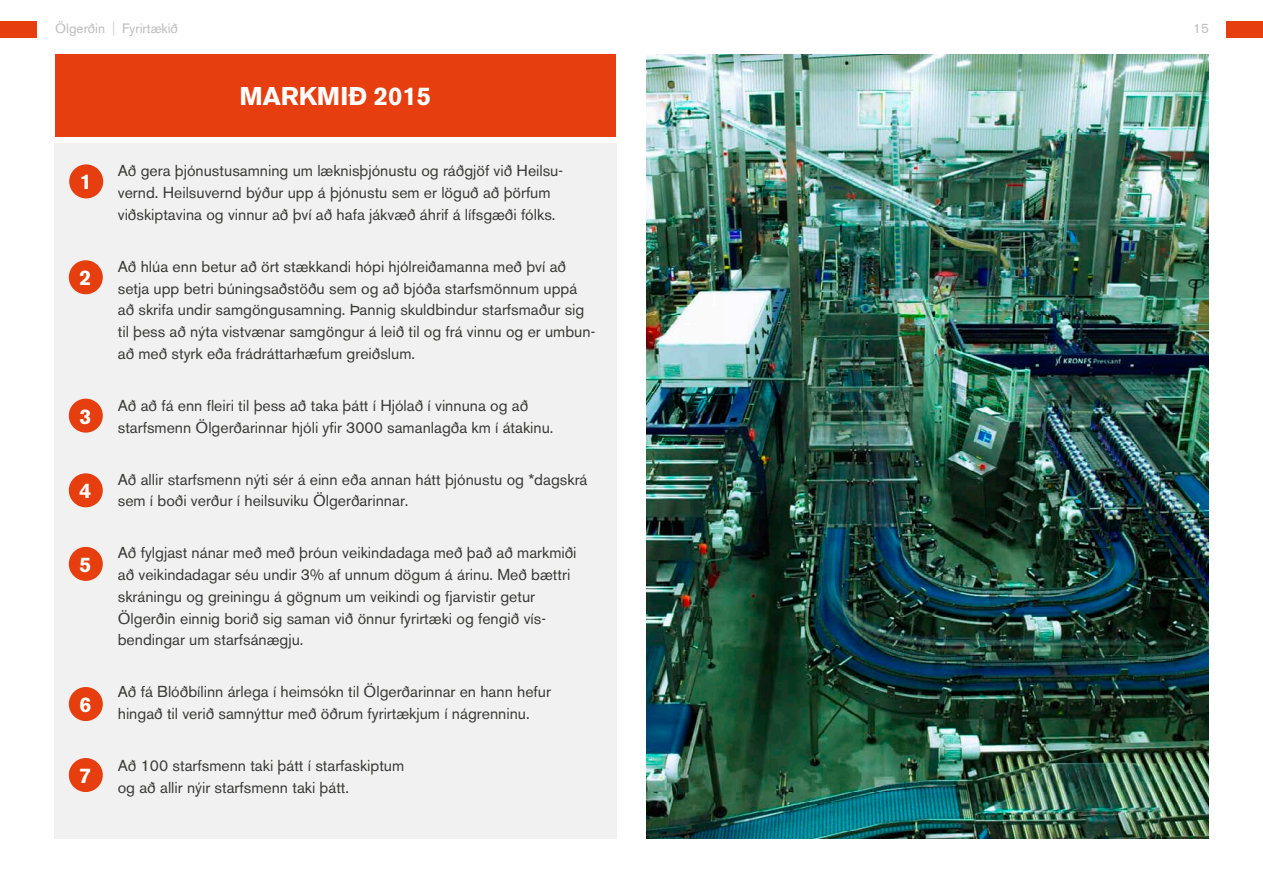
<style>
.page{position:relative;width:1263px;height:893px;background:#fff}
.page>*{position:absolute;margin:0;border:0;box-sizing:border-box;transform-origin:0 0}
.t1{font:700 25.5px "Akzidenz Grotesk BE";color:#fff}
.t2{font:700 21px "Akzidenz Grotesk BE";color:#fff}
.t3{font:15.75px/21.8px "Akzidenz Grotesk BE";color:#393938}
.t4{font:13.5px "Akzidenz Grotesk BE";color:#bcbcbd}
.s1{font-family:"Brandon Grotesque";font-weight:500}
</style>
<div class="page">
<div style="left:1227px;top:22px;width:36px;height:16px;background:#e63e0e"></div>
<div style="left:0;top:22px;width:36px;height:16px;background:#e63e0e"></div>
<div style="left:54px;top:143px;width:563px;height:696px;background:#f1f1f1"></div>
<div style="left:55px;top:54px;width:560px;height:82px;background:#e63e0e"></div>
<div style="left:69px;top:164px;width:34px;height:34px;background:#e63e0e;border-radius:50%"></div>
<div style="left:69px;top:260px;width:34px;height:34px;background:#e63e0e;border-radius:50%"></div>
<div style="left:69px;top:399px;width:34px;height:34px;background:#e63e0e;border-radius:50%"></div>
<div style="left:69px;top:473px;width:34px;height:34px;background:#e63e0e;border-radius:50%"></div>
<div style="left:69px;top:547px;width:34px;height:34px;background:#e63e0e;border-radius:50%"></div>
<div style="left:69px;top:687px;width:34px;height:34px;background:#e63e0e;border-radius:50%"></div>
<div style="left:69px;top:758px;width:34px;height:34px;background:#e63e0e;border-radius:50%"></div>
<img style="left:646px;top:54px;width:563px;height:785px">
<p class="t4" style="left:55px;top:20px;width:124px">Ölgerðin <span class="s1">|</span> Fyrirtækið</p>
<p class="t4" style="left:1193px;top:20px;width:17px">15</p>
<h2 class="t2" style="left:80px;top:170px;width:13px">1</h2>
<h2 class="t2" style="left:79px;top:266px;width:13px">2</h2>
<h2 class="t2" style="left:79px;top:404px;width:13px">3</h2>
<h2 class="t2" style="left:79px;top:479px;width:13px">4</h2>
<h2 class="t2" style="left:79px;top:552px;width:13px">5</h2>
<h2 class="t2" style="left:79px;top:692px;width:13px">6</h2>
<h2 class="t2" style="left:79px;top:763px;width:13px">7</h2>
<h1 class="t1" style="left:239px;top:81px;width:193px">MARKMIÐ 2015</h1>
<p class="t3" style="left:118px;top:160px;width:447px">Að gera þjónustusamning um læknisþjónustu og ráðgjöf við Heilsu&shy;vernd. Heilsuvernd býður upp á þjónustu sem er löguð að þörfum viðskiptavina og vinnur að því að hafa jákvæð áhrif á lífsgæði fólks.</p>
<p class="t3" style="left:118px;top:255px;width:479px">Að hlúa enn betur að ört stækkandi hópi hjólreiðamanna með því að setja upp betri búningsaðstöðu sem og að bjóða starfsmönnum uppá að skrifa undir samgöngusamning. Þannig skuldbindur starfsmaður sig til þess að nýta vistvænar samgöngur á leið til og frá vinnu og er umbun&shy;að með styrk eða frádráttarhæfum greiðslum.</p>
<p class="t3" style="left:118px;top:394px;width:437px">Að að fá enn fleiri til þess að taka þátt í Hjólað í vinnuna og að starfsmenn Ölgerðarinnar hjóli yfir 3000 samanlagða km í átakinu.</p>
<p class="t3" style="left:118px;top:468px;width:471px">Að allir starfsmenn nýti sér á einn eða annan hátt þjónustu og *dagskrá sem í boði verður í heilsuviku Ölgerðarinnar.</p>
<p class="t3" style="left:118px;top:542px;width:460px">Að fylgjast nánar með með þróun veikindadaga með það að markmiði að veikindadagar séu undir 3% af unnum dögum á árinu. Með bættri skráningu og greiningu á gögnum um veikindi og fjarvistir getur Ölgerðin einnig borið sig saman við önnur fyrirtæki og fengið vís&shy;bendingar um starfsánægju.</p>
<p class="t3" style="left:118px;top:681px;width:435px">Að fá Blóðbílinn árlega í heimsókn til Ölgerðarinnar en hann hefur hingað til verið samnýttur með öðrum fyrirtækjum í nágrenninu.</p>
<p class="t3" style="left:118px;top:755px;width:288px">Að 100 starfsmenn taki þátt í starfaskiptum og að allir nýir starfsmenn taki þátt.</p>
</div>
